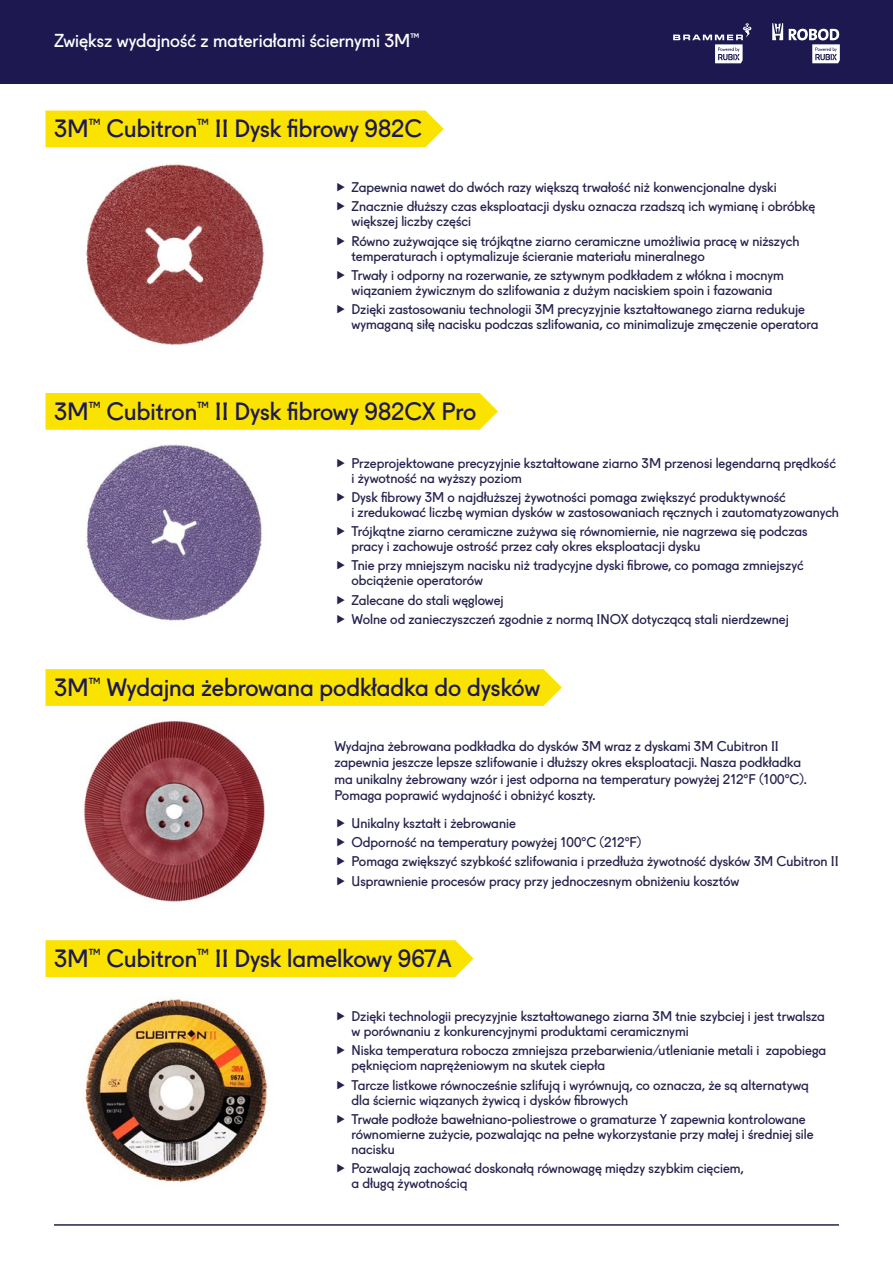
<style>
.page{position:relative;width:893px;height:1263px;background:#fff}
.page>*{position:absolute;margin:0;border:0;box-sizing:border-box;transform-origin:0 0}
.Produkt{font:24px "Fugue";color:#1d1950}
.t1{font:18px "Fugue";color:#fff}
.opis{font:13.5px/15px "Fugue";color:#25224d}
</style>
<div class="page">
<div style="left:0;top:0;width:893px;height:84px;background:#1d1950"></div>
<hr style="left:54px;top:1224px;width:785px;height:2px;background:#25224d">
<svg style="left:772px;top:23px;width:11px;height:17px"></svg>
<svg style="left:789px;top:29px;width:51px;height:34px"></svg>
<svg style="left:673px;top:23px;width:78px;height:40px"></svg>
<img style="left:86px;top:164px;width:178px;height:181px">
<div style="left:45px;top:393px;width:453px;height:37px;background:#fae300"></div>
<div style="left:45px;top:111px;width:398px;height:36px;background:#fae300"></div>
<img style="left:86px;top:444px;width:176px;height:177px">
<svg style="left:45px;top:669px;width:516px;height:37px;background:#fae305"></svg>
<img style="left:83px;top:721px;width:182px;height:181px">
<div style="left:45px;top:940px;width:428px;height:37px;background:#fae300"></div>
<img style="left:85px;top:998px;width:184px;height:185px">
<h2 class="t1" style="left:54px;top:26px;width:367px">Zwiększ wydajność z materiałami ściernymi 3M<sup>™</sup></h2>
<p class="Produkt" style="left:54px;top:110px;width:370px">3M<sup>™</sup> Cubitron<sup>™</sup> II Dysk fibrowy 982C</p>
<p class="opis" style="left:351px;top:178px;width:427px">Zapewnia nawet do dwóch razy większą trwałość niż konwencjonalne dyski</p>
<p class="opis" style="left:351px;top:198px;width:465px">Znacznie dłuższy czas eksploatacji dysku oznacza rzadszą ich wymianę i obróbkę większej liczby części</p>
<p class="opis" style="left:351px;top:232px;width:449px">Równo zużywające się trójkątne ziarno ceramiczne umożliwia pracę w niższych temperaturach i optymalizuje ścieranie materiału mineralnego</p>
<p class="opis" style="left:351px;top:266px;width:434px">Trwały i odporny na rozerwanie, ze sztywnym podkładem z włókna i mocnym wiązaniem żywicznym do szlifowania z dużym naciskiem spoin i fazowania</p>
<p class="opis" style="left:351px;top:300px;width:468px">Dzięki zastosowaniu technologii 3M precyzyjnie kształtowanego ziarna redukuje wymaganą siłę nacisku podczas szlifowania, co minimalizuje zmęczenie operatora</p>
<p class="Produkt" style="left:54px;top:392px;width:424px">3M<sup>™</sup> Cubitron<sup>™</sup> II Dysk fibrowy 982CX Pro</p>
<p class="opis" style="left:351px;top:454px;width:486px">Przeprojektowane precyzyjnie kształtowane ziarno 3M przenosi legendarną prędkość i żywotność na wyższy poziom</p>
<p class="opis" style="left:351px;top:488px;width:489px">Dysk fibrowy 3M o najdłuższej żywotności pomaga zwiększyć produktywność<br>i zredukować liczbę wymian dysków w zastosowaniach ręcznych i zautomatyzowanych</p>
<p class="opis" style="left:351px;top:522px;width:458px">Trójkątne ziarno ceramiczne zużywa się równomiernie, nie nagrzewa się podczas pracy i zachowuje ostrość przez cały okres eksploatacji dysku</p>
<p class="opis" style="left:351px;top:557px;width:454px">Tnie przy mniejszym nacisku niż tradycyjne dyski fibrowe, co pomaga zmniejszyć obciążenie operatorów</p>
<p class="opis" style="left:351px;top:591px;width:154px">Zalecane do stali węglowej</p>
<p class="opis" style="left:351px;top:610px;width:439px">Wolne od zanieczyszczeń zgodnie z normą INOX dotyczącą stali nierdzewnej</p>
<p class="Produkt" style="left:54px;top:668px;width:488px">3M<sup>™</sup> Wydajna żebrowana podkładka do dysków</p>
<p class="opis" style="left:334px;top:736px;width:473px;line-height:16.5px">Wydajna żebrowana podkładka do dysków 3M wraz z dyskami 3M Cubitron II zapewnia jeszcze lepsze szlifowanie i dłuższy okres eksploatacji. Nasza podkładka ma unikalny żebrowany wzór i jest odporna na temperatury powyżej 212°F (100°C).<br>Pomaga poprawić wydajność i obniżyć koszty.</p>
<p class="opis" style="left:351px;top:814px;width:166px">Unikalny kształt i żebrowanie</p>
<p class="opis" style="left:351px;top:833px;width:292px">Odporność na temperatury powyżej 100°C (212°F)</p>
<p class="opis" style="left:351px;top:853px;width:489px">Pomaga zwiększyć szybkość szlifowania i przedłuża żywotność dysków 3M Cubitron II</p>
<p class="opis" style="left:351px;top:872px;width:389px">Usprawnienie procesów pracy przy jednoczesnym obniżeniu kosztów</p>
<p class="Produkt" style="left:54px;top:939px;width:399px">3M<sup>™</sup> Cubitron<sup>™</sup> II Dysk lamelkowy 967A</p>
<p class="opis" style="left:351px;top:1007px;width:475px">Dzięki technologii precyzyjnie kształtowanego ziarna 3M tnie szybciej i jest trwalsza w porównaniu z konkurencyjnymi produktami ceramicznymi</p>
<p class="opis" style="left:351px;top:1042px;width:476px">Niska temperatura robocza zmniejsza przebarwienia/utlenianie metali i zapobiega pęknięciom naprężeniowym na skutek ciepła</p>
<p class="opis" style="left:351px;top:1076px;width:459px">Tarcze listkowe równocześnie szlifują i wyrównują, co oznacza, że są alternatywą dla ściernic wiązanych żywicą i dysków fibrowych</p>
<p class="opis" style="left:351px;top:1110px;width:464px">Trwałe podłoże bawełniano-poliestrowe o gramaturze Y zapewnia kontrolowane równomierne zużycie, pozwalając na pełne wykorzystanie przy małej i średniej sile nacisku</p>
<p class="opis" style="left:351px;top:1159px;width:394px">Pozwalają zachować doskonałą równowagę między szybkim cięciem, a długą żywotnością</p>
</div>
